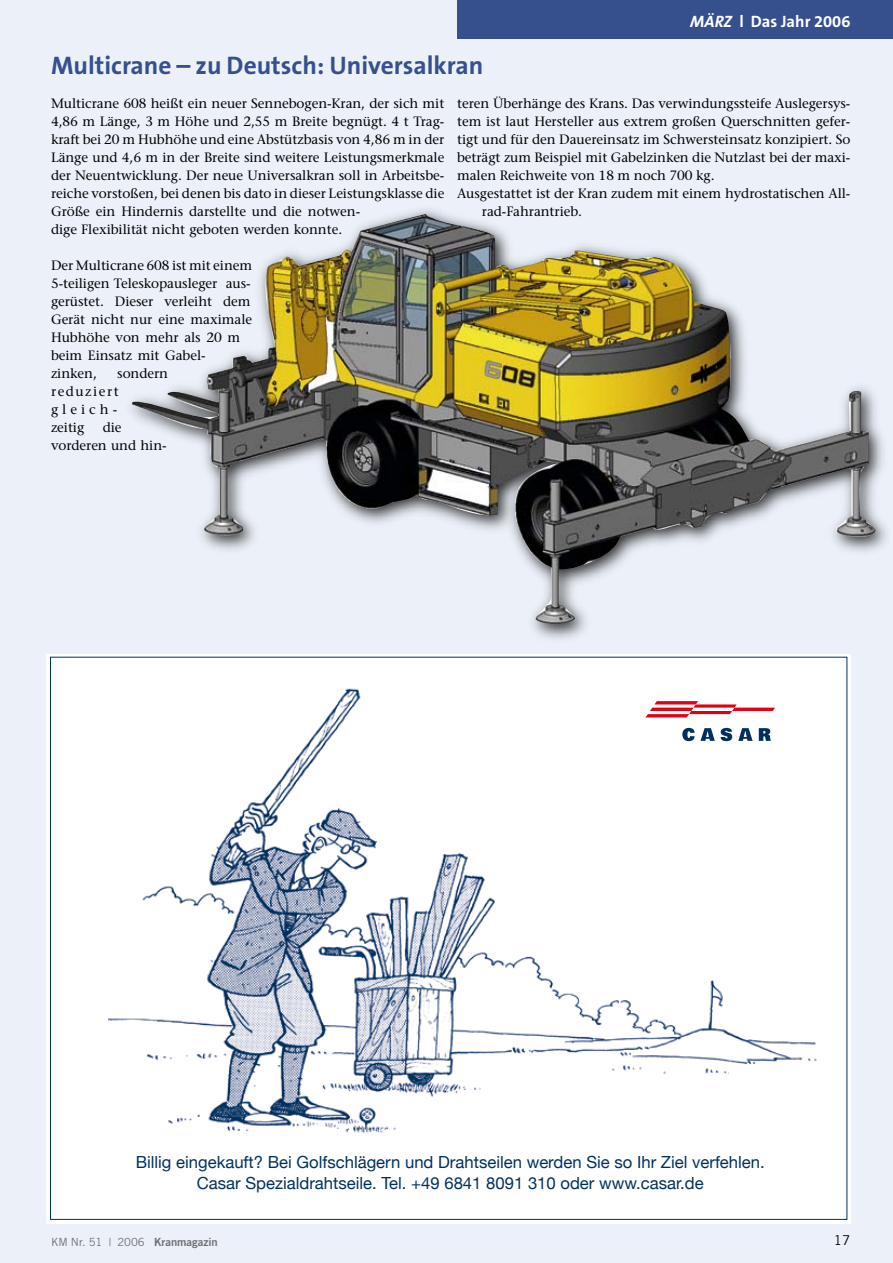
<style>
.page{position:relative;width:893px;height:1263px;background:#ecf1f9}
.page>*{position:absolute;margin:0;border:0;box-sizing:border-box;transform-origin:0 0}
.t1{font:700 25.5px "The Sans B7";color:#36508e}
.t2{font:16.65px/21.3px "Helvetica Neue";color:#00315e;text-align:center}
.t3{font:700 16.5px "The Sans B7";color:#fff}
.t4{font:13.5px/18px "Stone Serif";letter-spacing:-.005em;color:#000}
.t5{font:13.5px/18px "Stone Serif";letter-spacing:.11em;color:#000}
.t6{font:13.5px "Trade Gothic";color:#000}
.t7{font:11.25px "Trade Gothic";color:#6e7071}
.s1{font-style:italic}
.s2{font-family:"Trade Gothic Bold Two"}
</style>
<div class="page">
<div style="left:457px;top:0;width:436px;height:39px;background:#36508e"></div>
<img style="left:132px;top:214px;width:744px;height:412px">
<div style="left:49px;top:656px;width:799px;height:565px;background:#fff"></div>
<img style="left:108px;top:688px;width:709px;height:445px">
<div style="left:645px;top:701px;width:130px;height:40px;background:#fff"></div>
<svg style="left:682px;top:728px;width:89px;height:13px"></svg>
<svg style="left:646px;top:701px;width:129px;height:16px"></svg>
<h1 class="t1" style="left:51px;top:52px;width:434px">Multicrane – zu Deutsch: Universalkran</h1>
<p class="t3" style="left:690px;top:13px;width:162px"><span class="s1">MÄRZ</span> l Das Jahr 2006</p>
<p class="t4" style="left:51px;top:94px;width:395px">Multicrane 608 heißt ein neuer Sennebogen-Kran, der sich mit 4,86 m Länge, 3 m Höhe und 2,55 m Breite begnügt. 4 t Trag&shy;kraft bei 20 m Hubhöhe und eine Abstützbasis von 4,86 m in der Länge und 4,6 m in der Breite sind weitere Leistungsmerkmale der Neuentwicklung. Der neue Universalkran soll in Arbeitsbe&shy;reiche vorstoßen, bei denen bis dato in dieser Leistungsklasse die Größe ein Hindernis darstellte und die notwen-<br>dige Flexibilität nicht geboten werden konnte.</p>
<p class="t4" style="left:51px;top:256px;width:203px">Der Multicrane 608 ist mit einem<br>5-teiligen Teleskopausleger aus&shy;gerüstet. Dieser verleiht dem<br>Gerät nicht nur eine maximale<br>Hubhöhe von mehr als 20 m beim Einsatz mit Gabel&shy;zinken,</p>
<p class="t5" style="left:51px;top:364px;width:119px;text-indent:66px">sondern reduziert gleich-<br>zeitig</p>
<p class="t4" style="left:51px;top:418px;width:117px;text-align:center">die<br>vorderen und hin-</p>
<p class="t4" style="left:457px;top:94px;width:395px">teren Überhänge des Krans. Das verwindungssteife Auslegersys-</p>
<p class="t4" style="left:457px;top:112px;width:395px">tem ist laut Hersteller aus extrem großen Querschnitten gefer-</p>
<p class="t4" style="left:457px;top:130px;width:395px">tigt und für den Dauereinsatz im Schwersteinsatz konzipiert. So</p>
<p class="t4" style="left:457px;top:148px;width:395px">beträgt zum Beispiel mit Gabelzinken die Nutzlast bei der maxi-</p>
<p class="t4" style="left:457px;top:166px;width:259px">malen Reichweite von 18 m noch 700 kg.</p>
<p class="t4" style="left:457px;top:184px;width:395px">Ausgestattet ist der Kran zudem mit einem hydrostatischen All-</p>
<p class="t4" style="left:482px;top:202px;width:102px">rad-Fahrantrieb.</p>
<p class="t2" style="left:136px;top:1151px;width:631px">Billig eingekauft? Bei Golfschlägern und Drahtseilen werden Sie so Ihr Ziel verfehlen.<br>Casar Spezialdrahtseile. Tel. +49 6841 8091 310 oder www.casar.de</p>
<p class="t7" style="left:51px;top:1235px;width:168px">KM Nr. 51 | 2006 <span class="s2">Kranmagazin</span></p>
<p class="t6" style="left:834px;top:1232px;width:8px">17</p>
</div>
